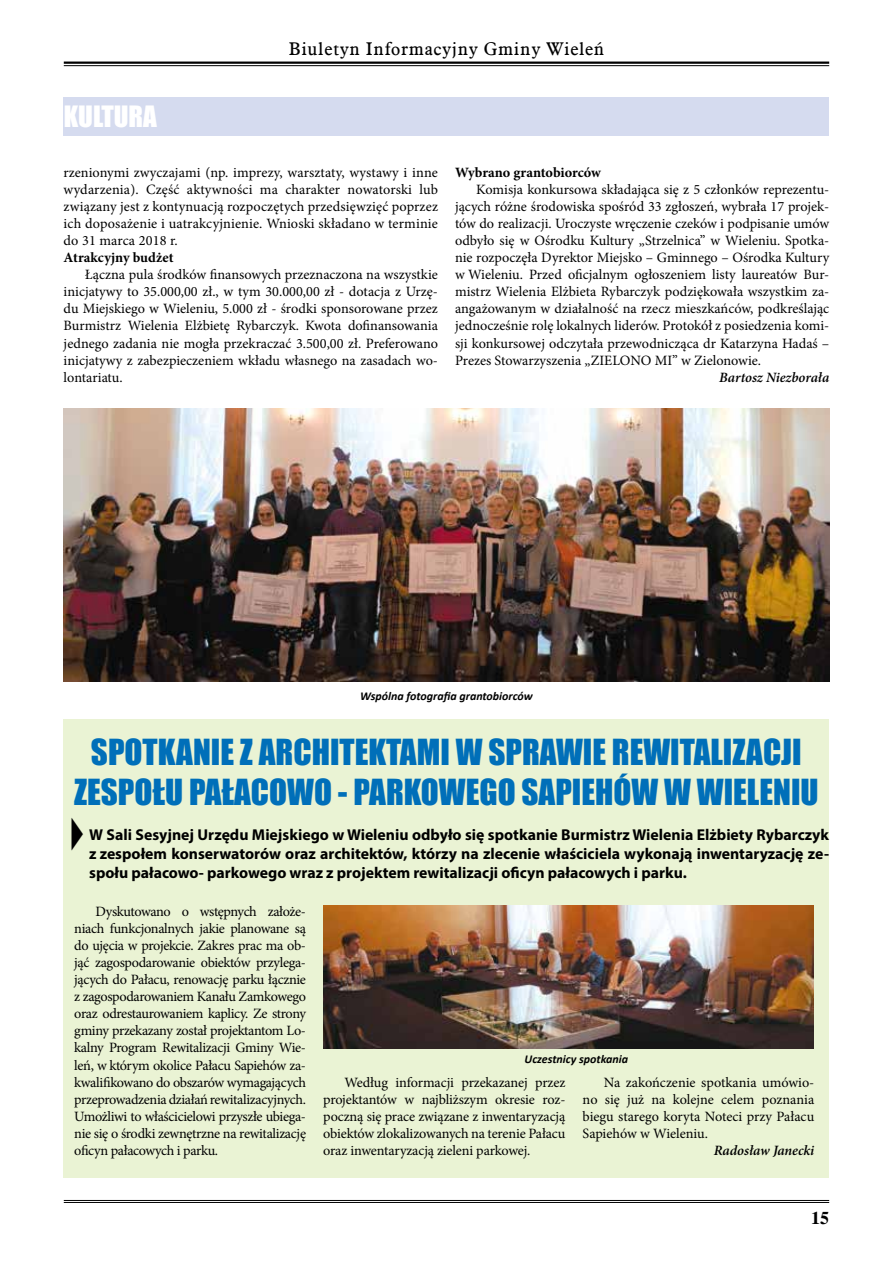
<style>
.page{position:relative;width:893px;height:1263px;background:#fff}
.page>*{position:absolute;margin:0;border:0;box-sizing:border-box;transform-origin:0 0}
.t1{font:33px/39.6px "Impact";color:#006fb9;text-align:center}
.t2{font:27px "Impact";color:#fff}
.t3{font:18px "Aldine 721 EU";letter-spacing:.04em;color:#000}
.t4{font:700 18px "Dutch 801 EU";color:#000}
.t5{font:700 15.75px/18.9px "Myriad Pro";color:#000;text-align:justify}
.t6{font:14.25px/17.1px "Minion Pro";letter-spacing:-.005em;color:#000;text-align:justify}
.t7{font:700 14.25px "Minion Pro";color:#000}
.t8{font:italic 600 14.25px "Minion Pro";color:#000}
.t9{font:italic 700 12px "Calibri";color:#000}
</style>
<div class="page">
<hr style="left:64px;top:62px;width:765px;height:2px;background:#000">
<hr style="left:64px;top:65px;width:765px;height:1px;background:#000">
<hr style="left:64px;top:1200px;width:765px;height:1px;background:#000">
<hr style="left:64px;top:1202px;width:765px;height:1px;background:#000">
<div style="left:64px;top:98px;width:765px;height:38px;background:#d5dbef"></div>
<div style="left:64px;top:720px;width:765px;height:458px;background:#eaf3d4"></div>
<img style="left:323px;top:905px;width:490px;height:143px">
<img style="left:64px;top:408px;width:765px;height:274px">
<h2 class="t2" style="left:64px;top:95px;width:95px">KULTURA</h2>
<p class="t3" style="left:289px;top:38px;width:317px">Biuletyn Informacyjny Gminy Wieleń</p>
<p class="t6" style="left:64px;top:164px;width:376px">rzenionymi zwyczajami (np. imprezy, warsztaty, wystawy i inne wydarzenia). Część aktywności ma charakter nowatorski lub związany jest z kontynuacją rozpoczętych przedsięwzięć poprzez ich doposażenie i uatrakcyjnienie. Wnioski składano w terminie do 31 marca 2018 r.</p>
<p class="t7" style="left:64px;top:247px;width:111px">Atrakcyjny budżet</p>
<p class="t6" style="left:64px;top:266px;width:376px;text-indent:21px">Łączna pula środków finansowych przeznaczona na wszystkie inicjatywy to 35.000,00 zł., w tym 30.000,00 zł - dotacja z Urzę&shy;du Miejskiego w Wieleniu, 5.000 zł - środki sponsorowane przez Burmistrz Wielenia Elżbietę Rybarczyk. Kwota dofinansowania jednego zadania nie mogła przekraczać 3.500,00 zł. Preferowano inicjatywy z zabezpieczeniem wkładu własnego na zasadach wo&shy;lontariatu.</p>
<p class="t7" style="left:455px;top:162px;width:147px">Wybrano grantobiorców</p>
<p class="t6" style="left:455px;top:181px;width:376px;text-indent:21px">Komisja konkursowa składająca się z 5 członków reprezentu&shy;jących różne środowiska spośród 33 zgłoszeń, wybrała 17 projek&shy;tów do realizacji. Uroczyste wręczenie czeków i podpisanie umów odbyło się w Ośrodku Kultury „Strzelnica” w Wieleniu. Spotka&shy;nie rozpoczęła Dyrektor Miejsko – Gminnego – Ośrodka Kultury w Wieleniu. Przed oficjalnym ogłoszeniem listy laureatów Bur&shy;mistrz Wielenia Elżbieta Rybarczyk podziękowała wszystkim za&shy;angażowanym w działalność na rzecz mieszkańców, podkreślając jednocześnie rolę lokalnych liderów. Protokół z posiedzenia komi&shy;sji konkursowej odczytała przewodnicząca dr Katarzyna Hadaś – Prezes Stowarzyszenia „ZIELONO MI” w Zielonowie.</p>
<p class="t8" style="left:719px;top:367px;width:112px">Bartosz Niezborała</p>
<p class="t9" style="left:360px;top:688px;width:174px">Wspólna fotografia grantobiorców</p>
<h1 class="t1" style="left:74px;top:731px;width:746px">SPOTKANIE Z ARCHITEKTAMI W SPRAWIE REWITALIZACJI<br>ZESPOŁU PAŁACOWO - PARKOWEGO SAPIEHÓW W WIELENIU</h1>
<p class="t5" style="left:89px;top:825px;width:741px">W Sali Sesyjnej Urzędu Miejskiego w Wieleniu odbyło się spotkanie Burmistrz Wielenia Elżbiety Rybarczyk z zespołem konserwatorów oraz architektów, którzy na zlecenie właściciela wykonają inwentaryzację ze&shy;społu pałacowo- parkowego wraz z projektem rewitalizacji oficyn pałacowych i parku.</p>
<p class="t6" style="left:74px;top:902px;width:233px;text-indent:21px">Dyskutowano o wstępnych założe&shy;niach funkcjonalnych jakie planowane są do ujęcia w projekcie. Zakres prac ma ob&shy;jąć zagospodarowanie obiektów przylega&shy;jących do Pałacu, renowację parku łącznie z zagospodarowaniem Kanału Zamkowego oraz odrestaurowaniem kaplicy. Ze strony gminy przekazany został projektantom Lo&shy;kalny Program Rewitalizacji Gminy Wie&shy;leń, w którym okolice Pałacu Sapiehów za&shy;kwalifikowano do obszarów wymagających przeprowadzenia działań rewitalizacyjnych.<br>Umożliwi to właścicielowi przyszłe ubiega&shy;nie się o środki zewnętrzne na rewitalizację oficyn pałacowych i parku.</p>
<p class="t9" style="left:524px;top:1051px;width:105px">Uczestnicy spotkania</p>
<p class="t6" style="left:583px;top:1073px;width:233px;text-indent:21px">Na zakończenie spotkania umówio&shy;no się już na kolejne celem poznania biegu starego koryta Noteci przy Pałacu Sapiehów w Wieleniu.</p>
<p class="t8" style="left:714px;top:1140px;width:102px">Radosław Janecki</p>
<p class="t6" style="left:323px;top:1073px;width:244px;text-indent:21px">Według informacji przekazanej przez projektantów w najbliższym okresie roz&shy;poczną się prace związane z inwentaryzacją obiektów zlokalizowanych na terenie Pałacu oraz inwentaryzacją zieleni parkowej.</p>
<p class="t4" style="left:811px;top:1207px;width:19px">15</p>
</div>
